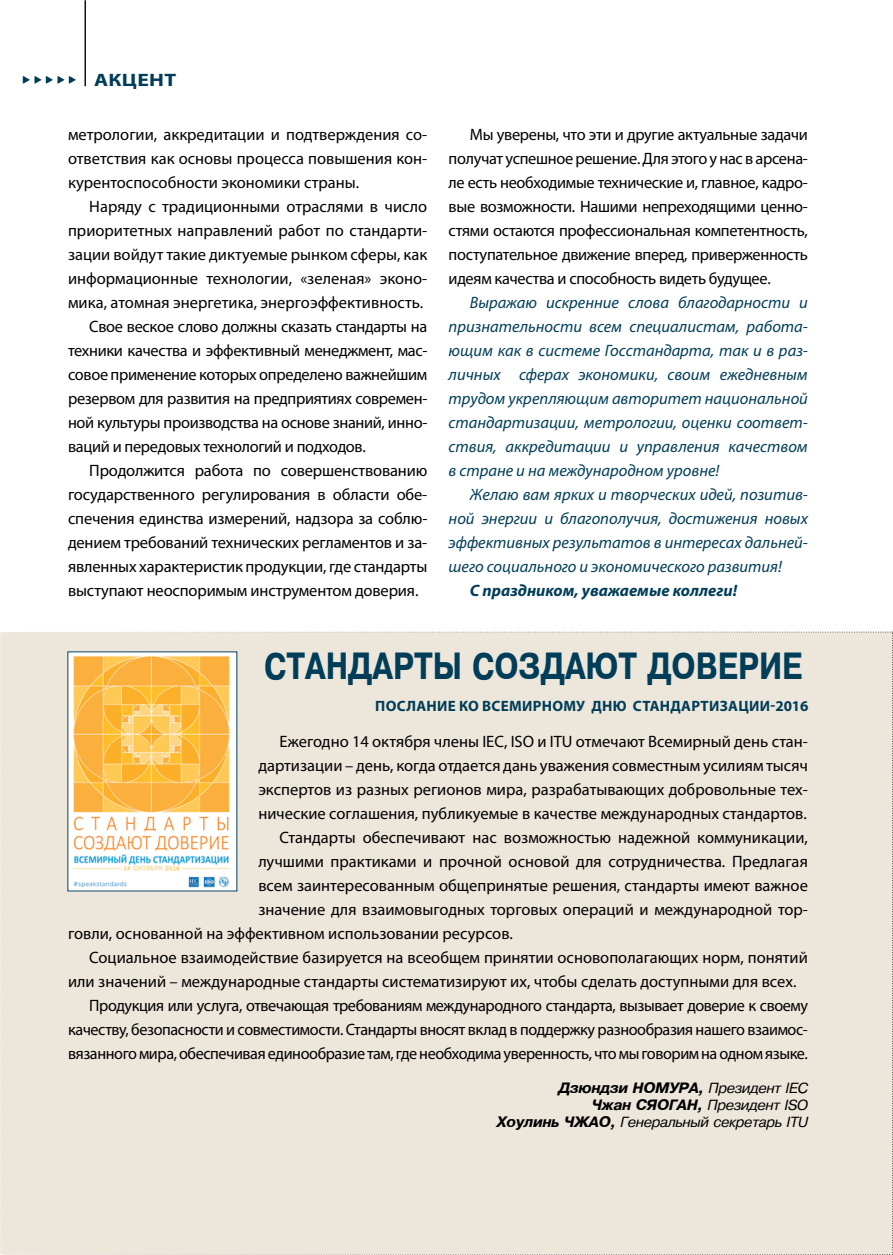
<style>
.page{position:relative;width:893px;height:1255px;background:#fff}
.page>*{position:absolute;margin:0;border:0;box-sizing:border-box;transform-origin:0 0}
.t1{font:700 36px "Pragmatica";color:#003d58;scale:.8 1}
.t2{font:700 18px "Myriad Pro";letter-spacing:.015em;color:#003d58;scale:1.2 1}
.t3{font:16.5px/24px "Myriad Pro";letter-spacing:-.005em;color:#000;text-align:justify}
.t4{font:italic 16.5px/24px "Myriad Pro";color:#003d58;text-align:justify}
.t5{font:16.5px "Myriad Pro";letter-spacing:-.025em;color:#000}
.t6{font:italic 700 16.5px "Myriad Pro";color:#003d58}
.t7{font:700 15px "Myriad Pro";letter-spacing:.02em;color:#003d58}
.t8{font:italic 14.25px/17.1px "Pragmatica";letter-spacing:-.02em;color:#000;text-align:right}
.t9{font:9px "Wingdings 3";color:#003d58}
.s1{font-weight:700}
</style>
<div class="page">
<hr style="left:85px;top:0;width:1px;height:86px;background:#000">
<div style="left:0;top:631px;width:893px;height:624px;background:#ece6db"></div>
<img style="left:70px;top:653px;width:165px;height:236px">
<p class="t9" style="left:23px;top:75px;width:55px">◆ ◆ ◆ ◆ ◆</p>
<p class="t2" style="left:94px;top:68px;width:70px">АКЦЕНТ</p>
<p class="t3" style="left:68px;top:122px;width:361px">метрологии, аккредитации и подтверждения со&shy;ответствия как основы процесса повышения кон&shy;курентоспособности экономики страны.</p>
<p class="t3" style="left:89px;top:194px;width:340px">Наряду с традиционными отраслями в число</p>
<p class="t3" style="left:68px;top:218px;width:361px">приоритетных направлений работ по стандарти-</p>
<p class="t3" style="left:68px;top:242px;width:361px">зации войдут такие диктуемые рынком сферы, как</p>
<p class="t3" style="left:68px;top:266px;width:361px">информационные технологии, «зеленая» эконо-</p>
<p class="t3" style="left:68px;top:290px;width:357px">мика, атомная энергетика, энергоэффективность.</p>
<p class="t3" style="left:89px;top:314px;width:340px">Свое веское слово должны сказать стандарты на</p>
<p class="t3" style="left:68px;top:338px;width:361px">техники качества и эффективный менеджмент, мас-</p>
<p class="t3" style="left:68px;top:362px;width:361px">совое применение которых определено важнейшим</p>
<p class="t3" style="left:68px;top:386px;width:361px">резервом для развития на предприятиях современ-</p>
<p class="t3" style="left:68px;top:410px;width:361px">ной культуры производства на основе знаний, инно-</p>
<p class="t3" style="left:68px;top:434px;width:299px">ваций и передовых технологий и подходов.</p>
<p class="t3" style="left:89px;top:458px;width:340px">Продолжится работа по совершенствованию</p>
<p class="t3" style="left:68px;top:482px;width:361px">государственного регулирования в области обе-</p>
<p class="t3" style="left:68px;top:506px;width:361px">спечения единства измерений, надзора за соблю-</p>
<p class="t3" style="left:68px;top:530px;width:361px">дением требований технических регламентов и за-</p>
<p class="t3" style="left:68px;top:554px;width:361px">явленных характеристик продукции, где стандарты</p>
<p class="t3" style="left:68px;top:578px;width:352px">выступают неоспоримым инструментом доверия.</p>
<p class="t3" style="left:449px;top:122px;width:361px;text-indent:21px">Мы уверены, что эти и другие актуальные задачи получат успешное решение. Для этого у нас в арсена&shy;ле есть необходимые технические и, главное, кадро&shy;вые возможности. Нашими непреходящими ценно&shy;стями остаются профессиональная компетентность, поступательное движение вперед, приверженность идеям качества и способность видеть будущее.</p>
<p class="t4" style="left:449px;top:290px;width:361px;text-indent:21px">Выражаю искренние слова благодарности и признательности всем специалистам, работа&shy;ющим как в системе Госстандарта, так и в раз&shy;личных сферах экономики, своим ежедневным трудом укрепляющим авторитет национальной стандартизации, метрологии, оценки соответ&shy;ствия, аккредитации и управления качеством в стране и на международном уровне!</p>
<p class="t4" style="left:449px;top:482px;width:361px;text-indent:21px">Желаю вам ярких и творческих идей, позитив&shy;ной энергии и благополучия, достижения новых эффективных результатов в интересах дальней&shy;шего социального и экономического развития!</p>
<p class="t6" style="left:470px;top:580px;width:269px">С праздником, уважаемые коллеги!</p>
<h1 class="t1" style="left:264px;top:646px;width:674px">СТАНДАРТЫ СОЗДАЮТ ДОВЕРИЕ</h1>
<p class="t7" style="left:375px;top:696px;width:435px">ПОСЛАНИЕ КО ВСЕМИРНОМУ ДНЮ СТАНДАРТИЗАЦИИ-2016</p>
<p class="t3" style="left:280px;top:729px;width:530px">Ежегодно 14 октября члены IEC, ISO и ITU отмечают Всемирный день стан-</p>
<p class="t3" style="left:258px;top:753px;width:551px">дартизации – день, когда отдается дань уважения совместным усилиям тысяч</p>
<p class="t3" style="left:258px;top:777px;width:551px">экспертов из разных регионов мира, разрабатывающих добровольные тех-</p>
<p class="t3" style="left:258px;top:801px;width:550px">нические соглашения, публикуемые в качестве международных стандартов.</p>
<p class="t3" style="left:280px;top:825px;width:530px">Стандарты обеспечивают нас возможностью надежной коммуникации,</p>
<p class="t3" style="left:258px;top:849px;width:551px">лучшими практиками и прочной основой для сотрудничества. Предлагая</p>
<p class="t3" style="left:258px;top:873px;width:551px">всем заинтересованным общепринятые решения, стандарты имеют важное</p>
<p class="t3" style="left:258px;top:897px;width:551px">значение для взаимовыгодных торговых операций и международной тор-</p>
<p class="t3" style="left:68px;top:921px;width:446px">говли, основанной на эффективном использовании ресурсов.</p>
<p class="t3" style="left:89px;top:945px;width:720px">Социальное взаимодействие базируется на всеобщем принятии основополагающих норм, понятий</p>
<p class="t3" style="left:68px;top:969px;width:730px">или значений – международные стандарты систематизируют их, чтобы сделать доступными для всех.</p>
<p class="t5" style="left:89px;top:995px;width:720px">Продукция или услуга, отвечающая требованиям международного стандарта, вызывает доверие к своему</p>
<p class="t5" style="left:68px;top:1019px;width:741px">качеству, безопасности и совместимости. Стандарты вносят вклад в поддержку разнообразия нашего взаимос-</p>
<p class="t5" style="left:68px;top:1043px;width:741px">вязанного мира, обеспечивая единообразие там, где необходима уверенность, что мы говорим на одном языке.</p>
<p class="t8" style="left:496px;top:1079px;width:313px"><span class="s1">Дзюндзи НОМУРА,</span> Президент IEC<br><span class="s1">Чжан СЯОГАН,</span> Президент ISO<br><span class="s1">Хоулинь ЧЖАО,</span> Генеральный секретарь ITU</p>
</div>
